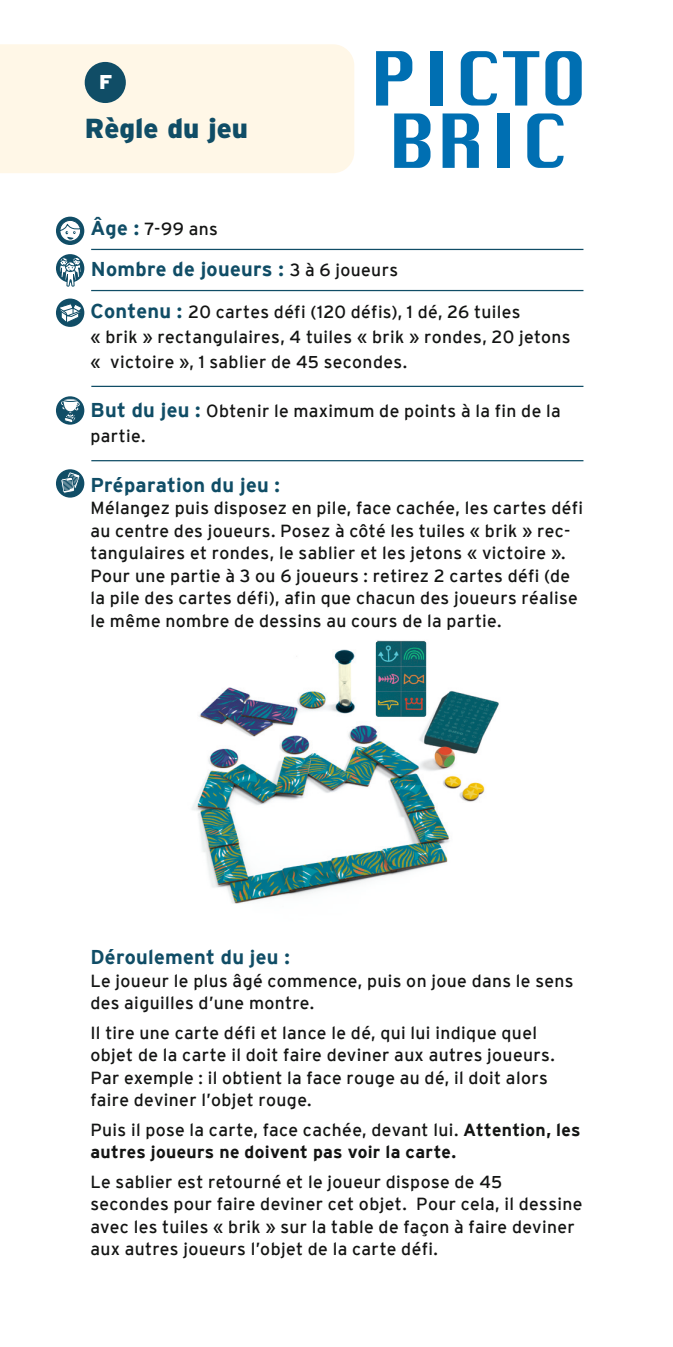
<style>
.page{position:relative;width:673px;height:1347px;background:#fff}
.page>*{position:absolute;margin:0;border:0;box-sizing:border-box;transform-origin:0 0}
.t1{font:72.5px "Krungthep";color:#006fb2}
.t2{font:900 27.5px "Interstate";color:#104d66}
.t3{font:700 20px "Interstate";letter-spacing:.015em;color:#104d66}
.t4{font:900 20px "Interstate";color:#fff}
.t5{font:17.5px/22.5px "Interstate";letter-spacing:.02em;color:#131413}
.t6{font:700 17.5px/22.5px "Interstate";letter-spacing:.02em;color:#131413}
.s1{font-weight:700;font-size:20px;color:#104d66}
.s2{font-weight:400;font-size:17.5px;color:#131413}
.s3{font-weight:400}
</style>
<div class="page">
<hr style="left:91px;top:249px;width:492px;height:1px;background:#104d66">
<hr style="left:91px;top:290px;width:492px;height:1px;background:#104d66">
<hr style="left:91px;top:460px;width:492px;height:1px;background:#104d66">
<hr style="left:91px;top:386px;width:492px;height:1px;background:#104d66">
<div style="left:56px;top:217px;width:28px;height:28px;background:#104d66;border-radius:50%"></div>
<div style="left:60px;top:220px;width:21px;height:21px;border:1px solid #104d66;border-radius:50%"></div>
<svg style="left:59px;top:220px;width:22px;height:20px"></svg>
<div style="left:56px;top:254px;width:28px;height:28px;background:#104d66;border-radius:50%"></div>
<svg style="left:59px;top:256px;width:22px;height:31px"></svg>
<div style="left:56px;top:299px;width:28px;height:28px;background:#104d66;border-radius:50%"></div>
<svg style="left:57px;top:303px;width:28px;height:21px"></svg>
<svg style="left:56px;top:396px;width:28px;height:29px"></svg>
<svg style="left:60px;top:399px;width:21px;height:26px"></svg>
<div style="left:63px;top:398px;width:15px;height:4px;border:1px solid #104d66;border-radius:50%"></div>
<div style="left:56px;top:469px;width:28px;height:29px;background:#104d66;border-radius:50%"></div>
<svg style="left:60px;top:471px;width:20px;height:23px"></svg>
<div style="left:0;top:44px;width:354px;height:129px;background:#fff7e7"></div>
<div style="left:85px;top:62px;width:41px;height:41px;background:#104d66;border-radius:50%"></div>
<img style="left:192px;top:640px;width:307px;height:264px">
<p class="t4" style="left:99px;top:71px;width:15px">F</p>
<p class="t2" style="left:85px;top:113px;width:165px">Règle du jeu</p>
<p class="t5" style="left:90px;top:218px;width:129px"><span class="s1">Âge :</span> 7-99 ans</p>
<p class="t1" style="left:370px;top:38px;width:219px">PICTO</p>
<p class="t1" style="left:388px;top:100px;width:183px">BRIC</p>
<p class="t3" style="left:91px;top:258px;width:308px">Nombre de joueurs : <span class="s2">3 à 6 joueurs</span></p>
<p class="t5" style="left:90px;top:299px;width:481px;line-height:25px"><span class="s1">Contenu :</span> 20 cartes défi (120 défis), 1 dé, 26 tuiles<br>« brik » rectangulaires, 4 tuiles « brik » rondes, 20 jetons « victoire », 1 sablier de 45 secondes.</p>
<p class="t5" style="left:90px;top:398px;width:471px;line-height:25px"><span class="s1">But du jeu :</span> Obtenir le maximum de points à la fin de la partie.</p>
<p class="t3" style="left:90px;top:473px;width:191px">Préparation du jeu :</p>
<p class="t5" style="left:90px;top:496px;width:494px">Mélangez puis disposez en pile, face cachée, les cartes défi au centre des joueurs. Posez à côté les tuiles « brik » rec&shy;tangulaires et rondes, le sablier et les jetons « victoire ».</p>
<p class="t5" style="left:90px;top:564px;width:488px">Pour une partie à 3 ou 6 joueurs : retirez 2 cartes défi (de la pile des cartes défi), afin que chacun des joueurs réalise le même nombre de dessins au cours de la partie.</p>
<p class="t3" style="left:90px;top:946px;width:201px">Déroulement du jeu :</p>
<p class="t5" style="left:90px;top:969px;width:484px">Le joueur le plus âgé commence, puis on joue dans le sens des aiguilles d’une montre.</p>
<p class="t5" style="left:90px;top:1021px;width:465px">Il tire une carte défi et lance le dé, qui lui indique quel objet de la carte il doit faire deviner aux autres joueurs.<br>Par exemple : il obtient la face rouge au dé, il doit alors faire deviner l’objet rouge.</p>
<p class="t6" style="left:90px;top:1118px;width:491px"><span class="s3">Puis il pose la carte, face cachée, devant lui.</span> Attention, les autres joueurs ne doivent pas voir la carte.</p>
<p class="t5" style="left:90px;top:1170px;width:493px">Le sablier est retourné et le joueur dispose de 45 secondes pour faire deviner cet objet. Pour cela, il dessine avec les tuiles « brik » sur la table de façon à faire deviner aux autres joueurs l’objet de la carte défi.</p>
</div>
